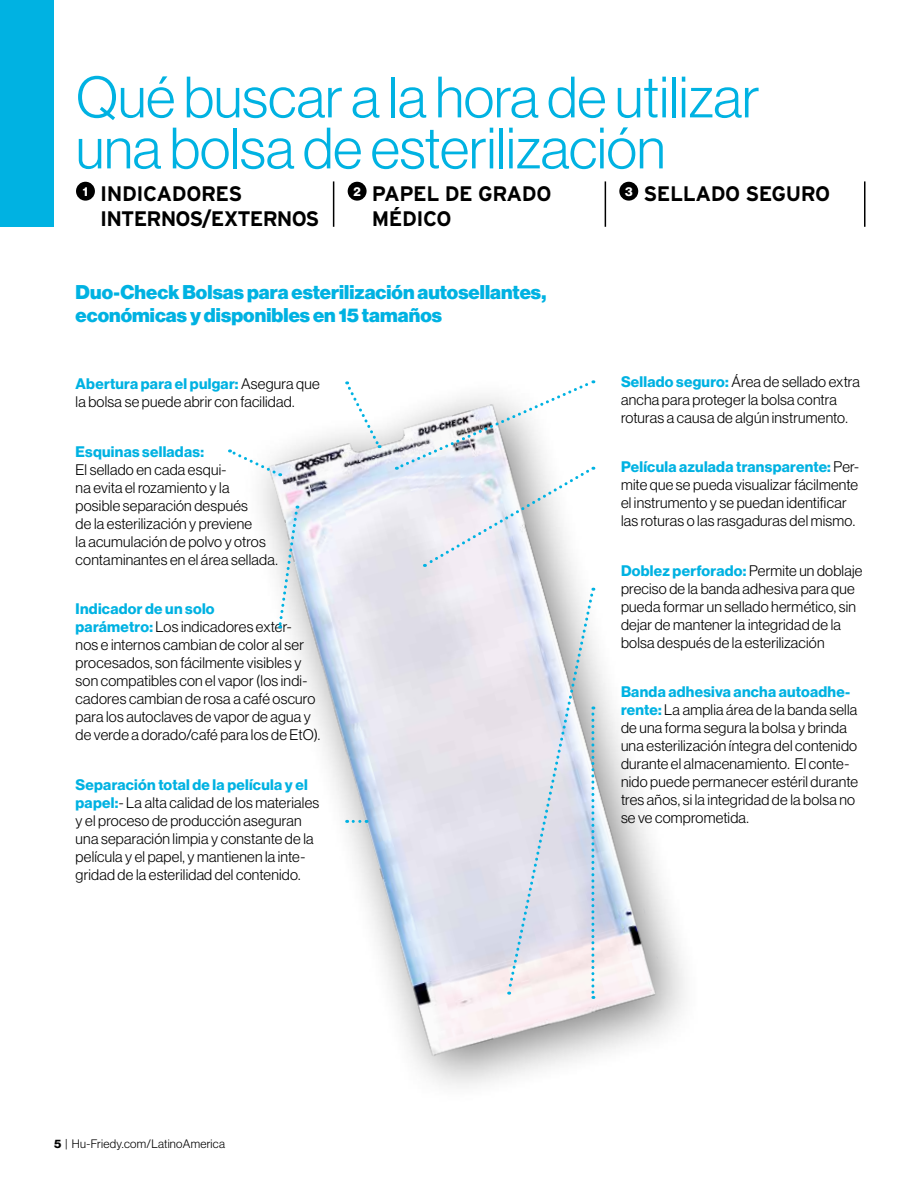
<style>
.page{position:relative;width:918px;height:1188px;background:#fff}
.page>*{position:absolute;margin:0;border:0;box-sizing:border-box;transform-origin:0 0}
.t1{font:57px/51px "N Haas Grotesk DS Pro 45 Lt";color:#00b2e2}
.t2{font:700 21px/25.5px "Interstate";letter-spacing:-.02em;color:#000}
.t3{font:700 21px/25.5px "Interstate";letter-spacing:-.04em;color:#000}
.t4{font:19.5px/23.4px "N Haas Grotesk DS Pro 95 Blk";letter-spacing:.005em;color:#00b2e2}
.t5{font:15px/18px "N Haas Grotesk DS Pro 45 Lt";letter-spacing:.015em;color:#000}
.t6{font:15px "N Haas Grotesk DS Pro 75 Bd";letter-spacing:.02em;color:#00b2e2}
.t7{font:12px "N Haas Grotesk DS Pro 45 Lt";letter-spacing:.025em;color:#000}
.s1{font-family:"N Haas Grotesk DS Pro 45 Lt";color:#000}
.s2{font-family:"N Haas Grotesk DS Pro 75 Bd";color:#00b2e2}
.s3{font-family:"N Haas Grotesk DS Pro 75 Bd"}
</style>
<div class="page">
<div style="left:76px;top:182px;width:19px;height:19px;background:#000;border-radius:50%"></div>
<div style="left:348px;top:182px;width:19px;height:19px;background:#000;border-radius:50%"></div>
<div style="left:619px;top:182px;width:19px;height:19px;background:#000;border-radius:50%"></div>
<div style="left:0;top:0;width:54px;height:227px;background:#00b2e2"></div>
<hr style="left:333px;top:181px;width:1px;height:46px;background:#000">
<hr style="left:605px;top:181px;width:1px;height:46px;background:#000">
<hr style="left:864px;top:181px;width:2px;height:46px;background:#000">
<img style="left:261px;top:424px;width:408px;height:641px">
<svg style="left:228px;top:448px;width:53px;height:28px"></svg>
<svg style="left:345px;top:381px;width:37px;height:67px"></svg>
<svg style="left:277px;top:506px;width:23px;height:123px"></svg>
<svg style="left:347px;top:820px;width:20px;height:3px"></svg>
<svg style="left:396px;top:380px;width:198px;height:188px"></svg>
<svg style="left:506px;top:588px;width:89px;height:411px"></svg>
<h1 class="t1" style="left:76px;top:72px;width:685px">Qué buscar a la hora de utilizar una bolsa de esterilización</h1>
<h2 class="t3" style="left:100px;top:180px;width:221px;text-indent:-17px"><sup>1</sup> INDICADORES<br>INTERNOS/EXTERNOS</h2>
<h2 class="t2" style="left:372px;top:180px;width:181px;text-indent:-18px"><sup>2</sup> PAPEL DE GRADO<br>MÉDICO</h2>
<h2 class="t2" style="left:625px;top:180px;width:207px"><sup>3</sup> SELLADO SEGURO</h2>
<h3 class="t4" style="left:76px;top:280px;width:472px">Duo-Check Bolsas para esterilización autosellantes, económicas y disponibles en 15 tamaños</h3>
<p class="t6" style="left:76px;top:375px;width:246px">Abertura para el pulgar: <span class="s1">Asegura que</span></p>
<p class="t5" style="left:76px;top:393px;width:220px">la bolsa se puede abrir con facilidad.</p>
<p class="t6" style="left:76px;top:443px;width:130px">Esquinas selladas:</p>
<p class="t5" style="left:76px;top:460px;width:204px">El sellado en cada esqui-<br>na evita el rozamiento y la posible separación después<br>de la esterilización y previene<br>la acumulación de polvo y otros contaminantes en el área sellada.</p>
<p class="t6" style="left:76px;top:600px;width:141px">Indicador de un solo</p>
<p class="t5" style="left:76px;top:618px;width:246px"><span class="s2">parámetro:</span> Los indicadores exter-<br>nos e internos cambian de color al ser procesados, son fácilmente visibles y son compatibles con el vapor (los indi&shy;cadores cambian de rosa a café oscuro para los autoclaves de vapor de agua y de verde a dorado/café para los de EtO).</p>
<p class="t6" style="left:76px;top:776px;width:234px">Separación total de la película y el</p>
<p class="t5" style="left:76px;top:793px;width:245px"><span class="s2">papel:</span>- La alta calidad de los materiales y el proceso de producción aseguran una separación limpia y constante de la película y el papel, y mantienen la inte&shy;gridad de la esterilidad del contenido.</p>
<p class="t5" style="left:621px;top:373px;width:241px"><span class="s2">Sellado seguro:</span> Área de sellado extra ancha para proteger la bolsa contra roturas a causa de algún instrumento.</p>
<p class="t6" style="left:621px;top:458px;width:240px">Película azulada transparente: <span class="s1">Per-</span></p>
<p class="t5" style="left:621px;top:476px;width:239px">mite que se pueda visualizar fácilmente el instrumento y se puedan identificar las roturas o las rasgaduras del mismo.</p>
<p class="t6" style="left:621px;top:562px;width:243px">Doblez perforado: <span class="s1">Permite un doblaje</span></p>
<p class="t5" style="left:621px;top:580px;width:237px">preciso de la banda adhesiva para que pueda formar un sellado hermético, sin dejar de mantener la integridad de la bolsa después de la esterilización</p>
<p class="t6" style="left:621px;top:683px;width:231px">Banda adhesiva ancha autoadhe-</p>
<p class="t5" style="left:621px;top:701px;width:239px"><span class="s2">rente:</span> La amplia área de la banda sella de una forma segura la bolsa y brinda una esterilización íntegra del contenido durante el almacenamiento. El conte&shy;nido puede permanecer estéril durante tres años, si la integridad de la bolsa no se ve comprometida.</p>
<p class="t7" style="left:54px;top:1138px;width:173px"><span class="s3">5</span> | Hu-Friedy.com/LatinoAmerica</p>
</div>
